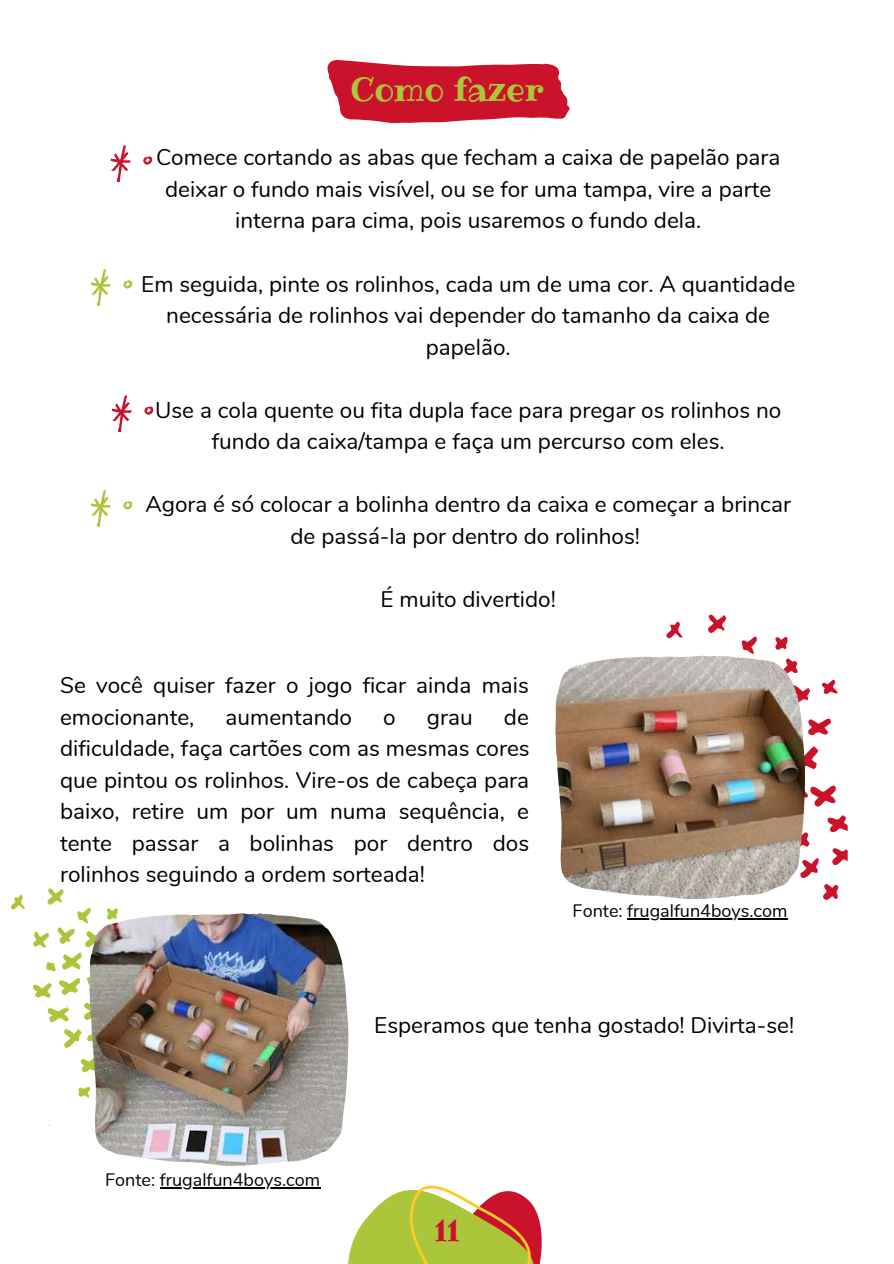
<style>
.page{position:relative;width:894px;height:1264px;background:#fff}
.page>*{position:absolute;margin:0;border:0;box-sizing:border-box;transform-origin:0 0}
.t1{font:33px "Ribeye";letter-spacing:-.01em;color:#acc63c}
.t2{font:30px "Ribeye";color:#ca122a}
.t3{font:22.5px/31.5px "Nunito";color:#000;text-align:center}
.t4{font:18px "Nunito";color:#000}
</style>
<div class="page">
<svg style="left:348px;top:1185px;width:194px;height:78px"></svg>
<svg style="left:327px;top:60px;width:243px;height:63px"></svg>
<svg style="left:666px;top:621px;width:16px;height:17px"></svg>
<svg style="left:821px;top:679px;width:16px;height:15px"></svg>
<svg style="left:708px;top:614px;width:102px;height:87px"></svg>
<svg style="left:804px;top:718px;width:43px;height:181px"></svg>
<svg style="left:110px;top:145px;width:42px;height:37px"></svg>
<svg style="left:91px;top:269px;width:41px;height:37px"></svg>
<svg style="left:112px;top:395px;width:41px;height:37px"></svg>
<svg style="left:91px;top:490px;width:41px;height:37px"></svg>
<img style="left:555px;top:655px;width:249px;height:244px">
<svg style="left:11px;top:894px;width:14px;height:15px"></svg>
<svg style="left:33px;top:888px;width:85px;height:238px"></svg>
<img style="left:89px;top:913px;width:259px;height:252px">
<hr style="left:627px;top:918px;width:160px;height:1px;background:#000">
<hr style="left:160px;top:1187px;width:160px;height:1px;background:#000">
<h1 class="t1" style="left:350px;top:67px;width:195px">Como fazer</h1>
<p class="t3" style="left:156px;top:142px;width:625px">Comece cortando as abas que fecham a caixa de papelão para deixar o fundo mais visível, ou se for uma tampa, vire a parte interna para cima, pois usaremos o fundo dela.</p>
<p class="t3" style="left:141px;top:268px;width:655px">Em seguida, pinte os rolinhos, cada um de uma cor. A quantidade necessária de rolinhos vai depender do tamanho da caixa de papelão.</p>
<p class="t3" style="left:155px;top:394px;width:627px">Use a cola quente ou fita dupla face para pregar os rolinhos no fundo da caixa/tampa e faça um percurso com eles.</p>
<p class="t3" style="left:145px;top:489px;width:647px">Agora é só colocar a bolinha dentro da caixa e começar a brincar de passá-la por dentro do rolinhos!</p>
<p class="t3" style="left:380px;top:584px;width:177px">É muito divertido!</p>
<p class="t3" style="left:60px;top:670px;width:470px;text-align:left">Se você quiser fazer o jogo ficar ainda mais emocionante,</p>
<p class="t3" style="left:60px;top:701px;width:471px;text-align:justify;text-indent:443px">de dificuldade, faça cartões com as mesmas cores que pintou os rolinhos. Vire-os de cabeça para baixo, retire um por um numa sequência, e tente passar a bolinhas por dentro dos rolinhos seguindo a ordem sorteada!</p>
<p class="t3" style="left:225px;top:701px;width:128px">aumentando</p>
<p class="t3" style="left:383px;top:701px;width:14px">o</p>
<p class="t3" style="left:427px;top:701px;width:47px">grau</p>
<p class="t4" style="left:572px;top:898px;width:216px">Fonte: frugalfun4boys.com</p>
<p class="t4" style="left:105px;top:1168px;width:216px">Fonte: frugalfun4boys.com</p>
<p class="t3" style="left:374px;top:1009px;width:421px">Esperamos que tenha gostado! Divirta-se!</p>
<h2 class="t2" style="left:434px;top:1209px;width:27px">11</h2>
</div>
